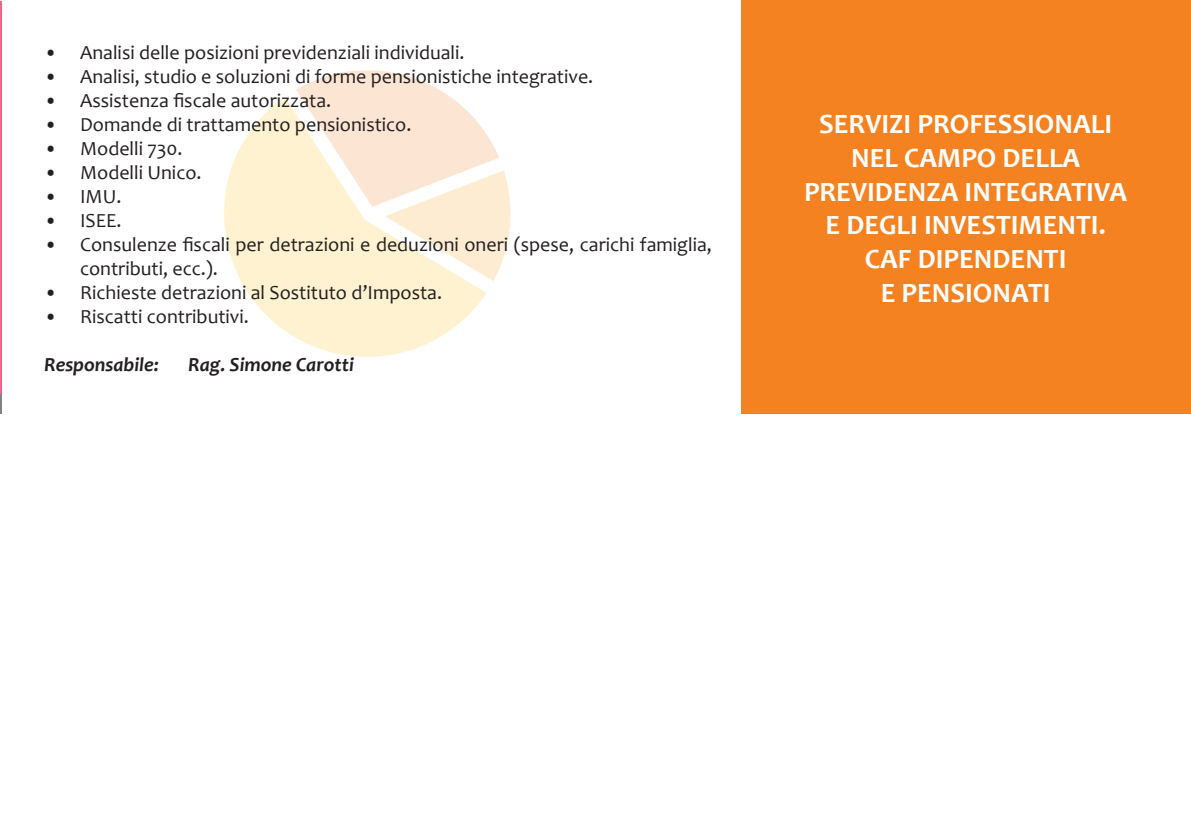
<style>
.page{position:relative;width:1191px;height:840px;background:#fff}
.page>*{position:absolute;margin:0;border:0;box-sizing:border-box;transform-origin:0 0}
.t1{font:700 28px/33.6px "Candara";color:#fff;text-align:center}
.t2{font:20px/24px "Candara";color:#231f20}
.t3{font:italic 700 20px "Candara";color:#231f20}
</style>
<div class="page">
<hr style="left:0;top:1px;width:2px;height:401px;background:#f16687">
<hr style="left:0;top:394px;width:2px;height:20px;background:#808285">
<svg style="left:224px;top:97px;width:262px;height:259px;fill:#fef2d0"></svg>
<svg style="left:296px;top:70px;width:214px;height:211px"></svg>
<div style="left:741px;top:0;width:450px;height:413px;background:#f58220"></div>
<p class="t2" style="left:44px;top:40px;width:422px">• Analisi delle posizioni previdenziali individuali.</p>
<p class="t2" style="left:44px;top:64px;width:551px">• Analisi, studio e soluzioni di forme pensionistiche integrative.</p>
<p class="t2" style="left:44px;top:88px;width:289px">• Assistenza fiscale autorizzata.</p>
<p class="t2" style="left:44px;top:112px;width:369px">• Domande di trattamento pensionistico.</p>
<p class="t2" style="left:44px;top:136px;width:140px">• Modelli 730.</p>
<p class="t2" style="left:44px;top:160px;width:159px">• Modelli Unico.</p>
<p class="t2" style="left:44px;top:184px;width:79px">• IMU.</p>
<p class="t2" style="left:44px;top:208px;width:79px">• ISEE.</p>
<p class="t2" style="left:80px;top:232px;width:633px;text-indent:-36px">• Consulenze fiscali per detrazioni e deduzioni oneri (spese, carichi famiglia, contributi, ecc.).</p>
<p class="t2" style="left:44px;top:280px;width:399px">• Richieste detrazioni al Sostituto d’Imposta.</p>
<p class="t2" style="left:44px;top:304px;width:206px">• Riscatti contributivi.</p>
<p class="t3" style="left:44px;top:351px;width:116px">Responsabile:</p>
<p class="t3" style="left:188px;top:351px;width:167px">Rag. Simone Carotti</p>
<h1 class="t1" style="left:804px;top:107px;width:325px">SERVIZI PROFESSIONALI<br>NEL CAMPO DELLA<br>PREVIDENZA INTEGRATIVA<br>E DEGLI INVESTIMENTI.<br>CAF DIPENDENTI<br>E PENSIONATI</h1>
</div>
